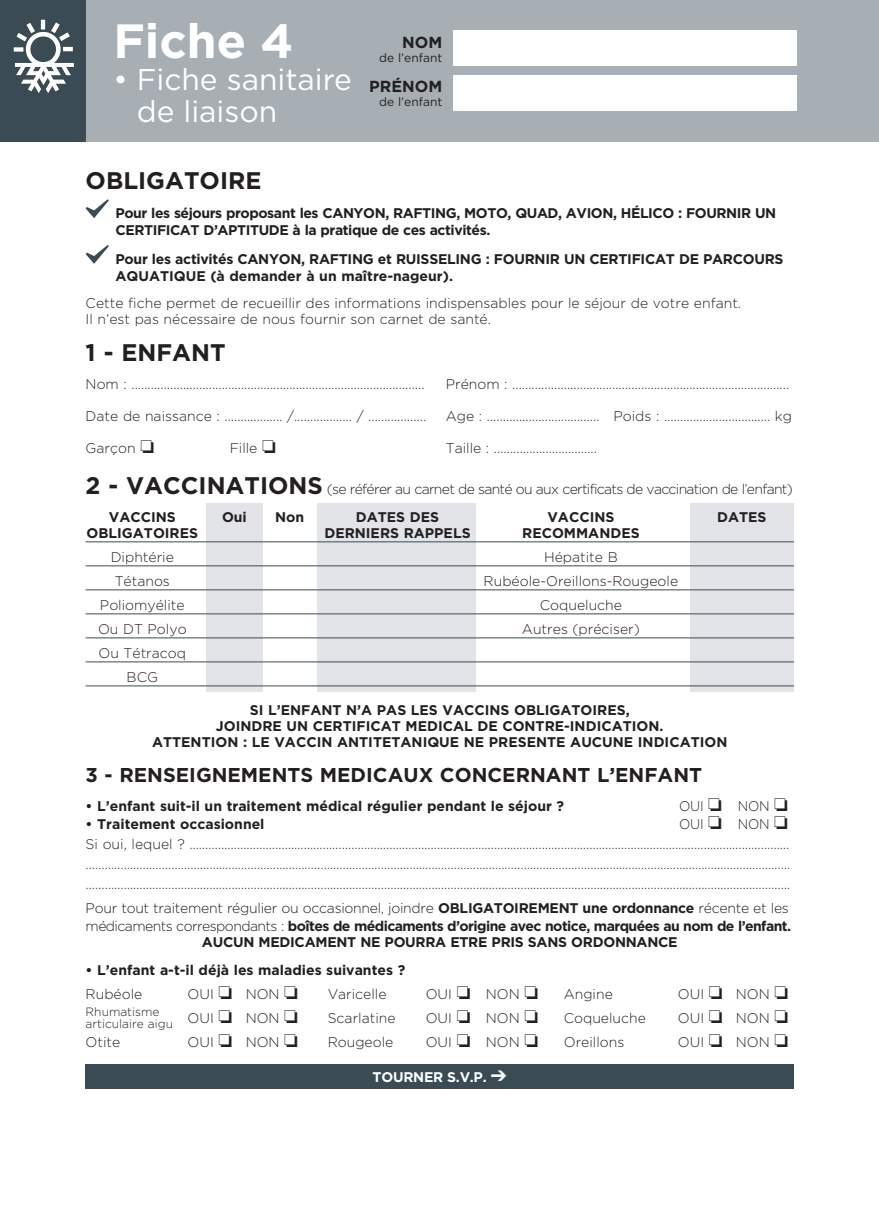
<style>
.page{position:relative;width:879px;height:1225px;background:#fff}
.page>*{position:absolute;margin:0;border:0;box-sizing:border-box;transform-origin:0 0}
.t1{font:700 48px "Gotham";color:#fff}
.t2{font:30px/32px "Gotham";color:#fff}
.t3{font:700 24px "Gotham";color:#231f20}
.t4{font:700 20px "Gotham";color:#231f20}
.t5{font:700 16px "Gotham";color:#231f20}
.t6{font:300 14px/16px "Gotham";color:#231f20}
.t7{font:700 14px/16px "Gotham";color:#231f20;text-align:center}
.t8{font:300 14px/20px "Gotham";color:#231f20;scale:.95 1}
.t9{font:700 14px/18px "Gotham";letter-spacing:-.04em;color:#231f20}
.t10{font:700 14px/16.8px "Gotham";letter-spacing:-.02em;color:#231f20}
.t11{font:700 14px/16.8px "Gotham";letter-spacing:-.03em;color:#231f20}
.t12{font:300 14px/28px "Gotham";letter-spacing:-.05em;color:#231f20}
.t13{font:700 14px "Gotham";letter-spacing:-.02em;color:#fff}
.t14{font:300 12px/12px "Gotham";color:#231f20}
.t15{font:12px "Gotham";color:#231f20}
.s1{font-weight:700;font-size:24px}
.s2{font-weight:700}
.s3{font-weight:300}
</style>
<div class="page">
<div style="left:86px;top:1064px;width:708px;height:25px;background:#3a4b54"></div>
<div style="left:206px;top:503px;width:56px;height:188px;background:#e2e4e7"></div>
<div style="left:317px;top:503px;width:159px;height:188px;background:#e2e4e7"></div>
<div style="left:690px;top:503px;width:104px;height:188px;background:#e2e4e7"></div>
<hr style="left:86px;top:541px;width:708px;height:1px;background:#3a4b54">
<hr style="left:86px;top:565px;width:708px;height:1px;background:#3a4b54">
<hr style="left:86px;top:589px;width:708px;height:1px;background:#3a4b54">
<hr style="left:86px;top:613px;width:708px;height:1px;background:#3a4b54">
<hr style="left:86px;top:637px;width:708px;height:1px;background:#3a4b54">
<hr style="left:86px;top:661px;width:708px;height:1px;background:#3a4b54">
<hr style="left:86px;top:685px;width:708px;height:1px;background:#3a4b54">
<svg style="left:86px;top:199px;width:23px;height:19px"></svg>
<svg style="left:86px;top:245px;width:23px;height:19px"></svg>
<div style="left:86px;top:0;width:793px;height:141px;background:#a7afb5"></div>
<div style="left:0;top:0;width:85px;height:142px;background:#3a4b54"></div>
<svg style="left:14px;top:20px;width:60px;height:73px"></svg>
<div style="left:454px;top:31px;width:343px;height:35px;background:#fff"></div>
<div style="left:454px;top:75px;width:343px;height:36px;background:#fff"></div>
<h1 class="t1" style="left:113px;top:9px;width:182px">Fiche 4</h1>
<h2 class="t2" style="left:137px;top:62px;width:217px;text-indent:-23px">• Fiche sanitaire de liaison</h2>
<p class="t5" style="left:402px;top:31px;width:42px">NOM</p>
<p class="t15" style="left:379px;top:50px;width:65px">de l’enfant</p>
<p class="t5" style="left:369px;top:76px;width:75px">PRÉNOM</p>
<p class="t15" style="left:379px;top:94px;width:65px">de l’enfant</p>
<h3 class="t3" style="left:86px;top:165px;width:177px">OBLIGATOIRE</h3>
<p class="t11" style="left:115px;top:205px;width:662px">Pour les séjours proposant les CANYON, RAFTING, MOTO, QUAD, AVION, HÉLICO : FOURNIR UN<br>CERTIFICAT D’APTITUDE à la pratique de ces activités.</p>
<p class="t10" style="left:115px;top:250px;width:669px">Pour les activités CANYON, RAFTING et RUISSELING : FOURNIR UN CERTIFICAT DE PARCOURS<br>AQUATIQUE (à demander à un maître-nageur).</p>
<p class="t6" style="left:86px;top:295px;width:657px">Cette fiche permet de recueillir des informations indispensables pour le séjour de votre enfant.<br>Il n’est pas nécessaire de nous fournir son carnet de santé.</p>
<h3 class="t3" style="left:86px;top:337px;width:142px">1 - ENFANT</h3>
<p class="t6" style="left:86px;top:376px;width:340px">Nom : ...........................................................................................</p>
<p class="t6" style="left:446px;top:376px;width:345px">Prénom : ......................................................................................</p>
<p class="t6" style="left:86px;top:408px;width:342px">Date de naissance : .................. /.................. / ..................</p>
<p class="t6" style="left:446px;top:408px;width:348px">Age : ................................... Poids : ................................. kg</p>
<p class="t6" style="left:86px;top:440px;width:70px">Garçon ❏</p>
<p class="t6" style="left:230px;top:440px;width:48px">Fille ❏</p>
<p class="t6" style="left:446px;top:440px;width:153px">Taille : ................................</p>
<p class="t12" style="left:109px;top:474px;width:685px;text-indent:-23px"><span class="s1">2 - VACCINATIONS</span> (se référer au carnet de santé ou aux certificats de vaccination de l’enfant)<br><span class="s2">VACCINS</span></p>
<p class="t7" style="left:222px;top:508px;width:26px">Oui</p>
<p class="t7" style="left:275px;top:508px;width:31px">Non</p>
<p class="t7" style="left:356px;top:508px;width:85px">DATES DES</p>
<p class="t7" style="left:547px;top:508px;width:68px">VACCINS</p>
<p class="t7" style="left:717px;top:508px;width:51px">DATES</p>
<p class="t7" style="left:87px;top:524px;width:113px">OBLIGATOIRES</p>
<p class="t7" style="left:324px;top:524px;width:148px">DERNIERS RAPPELS</p>
<p class="t7" style="left:522px;top:524px;width:119px">RECOMMANDES</p>
<p class="t6" style="left:111px;top:548px;width:65px">Diphtérie</p>
<p class="t6" style="left:544px;top:548px;width:75px">Hépatite B</p>
<p class="t6" style="left:115px;top:572px;width:57px">Tétanos</p>
<p class="t6" style="left:484px;top:572px;width:196px">Rubéole-Oreillons-Rougeole</p>
<p class="t6" style="left:100px;top:596px;width:86px">Poliomyélite</p>
<p class="t6" style="left:540px;top:596px;width:84px">Coqueluche</p>
<p class="t6" style="left:98px;top:620px;width:90px">Ou DT Polyo</p>
<p class="t6" style="left:522px;top:620px;width:119px">Autres (préciser)</p>
<p class="t6" style="left:98px;top:640px;width:89px;line-height:24px;text-align:center">Ou Tétracoq<br>BCG</p>
<p class="t7" style="left:152px;top:701px;width:577px">SI L’ENFANT N’A PAS LES VACCINS OBLIGATOIRES,<br>JOINDRE UN CERTIFICAT MEDICAL DE CONTRE-INDICATION.<br>ATTENTION : LE VACCIN ANTITETANIQUE NE PRESENTE AUCUNE INDICATION</p>
<h3 class="t4" style="left:86px;top:761px;width:618px">3 - RENSEIGNEMENTS MEDICAUX CONCERNANT L’ENFANT</h3>
<p class="t7" style="left:86px;top:798px;width:480px">• L’enfant suit-il un traitement médical régulier pendant le séjour ?</p>
<p class="t8" style="left:679px;top:796px;width:116px">OUI ❏ NON ❏</p>
<p class="t7" style="left:86px;top:816px;width:180px">• Traitement occasionnel</p>
<p class="t8" style="left:86px;top:814px;width:743px;text-indent:593px">OUI ❏ NON ❏ Si oui, lequel ? ……………………………………………………………………………………………………………………………………………………………………… …………………………………………………………………………………………………………………………………………………………………………………………………… ……………………………………………………………………………………………………………………………………………………………………………………………………</p>
<p class="t9" style="left:86px;top:899px;width:707px"><span class="s3">Pour tout traitement régulier ou occasionnel, joindre</span> OBLIGATOIREMENT une ordonnance <span class="s3">récente et les médicaments correspondants :</span> boîtes de médicaments d’origine avec notice, marquées au nom de l’enfant.</p>
<p class="t10" style="left:202px;top:933px;width:477px">AUCUN MEDICAMENT NE POURRA ETRE PRIS SANS ORDONNANCE</p>
<p class="t7" style="left:86px;top:962px;width:321px">• L’enfant a-t-il déjà les maladies suivantes ?</p>
<p class="t6" style="left:86px;top:986px;width:58px">Rubéole</p>
<p class="t6" style="left:188px;top:986px;width:112px">OUI ❏ NON ❏</p>
<p class="t6" style="left:328px;top:986px;width:60px">Varicelle</p>
<p class="t6" style="left:426px;top:986px;width:114px">OUI ❏ NON ❏</p>
<p class="t6" style="left:564px;top:986px;width:51px">Angine</p>
<p class="t6" style="left:678px;top:986px;width:112px">OUI ❏ NON ❏</p>
<p class="t14" style="left:86px;top:1005px;width:214px">Rhumatisme<br>articulaire aigu <sup>OUI</sup> ❏ <sup>NON</sup> ❏</p>
<p class="t6" style="left:328px;top:1010px;width:69px">Scarlatine</p>
<p class="t6" style="left:426px;top:1010px;width:114px">OUI ❏ NON ❏</p>
<p class="t6" style="left:564px;top:1010px;width:84px">Coqueluche</p>
<p class="t6" style="left:678px;top:1010px;width:112px">OUI ❏ NON ❏</p>
<p class="t6" style="left:86px;top:1034px;width:36px">Otite</p>
<p class="t6" style="left:188px;top:1034px;width:112px">OUI ❏ NON ❏</p>
<p class="t6" style="left:328px;top:1034px;width:67px">Rougeole</p>
<p class="t6" style="left:426px;top:1034px;width:114px">OUI ❏ NON ❏</p>
<p class="t6" style="left:564px;top:1034px;width:62px">Oreillons</p>
<p class="t6" style="left:678px;top:1034px;width:112px">OUI ❏ NON ❏</p>
<p class="t13" style="left:373px;top:1068px;width:136px">TOURNER S.V.P. ➔</p>
</div>
